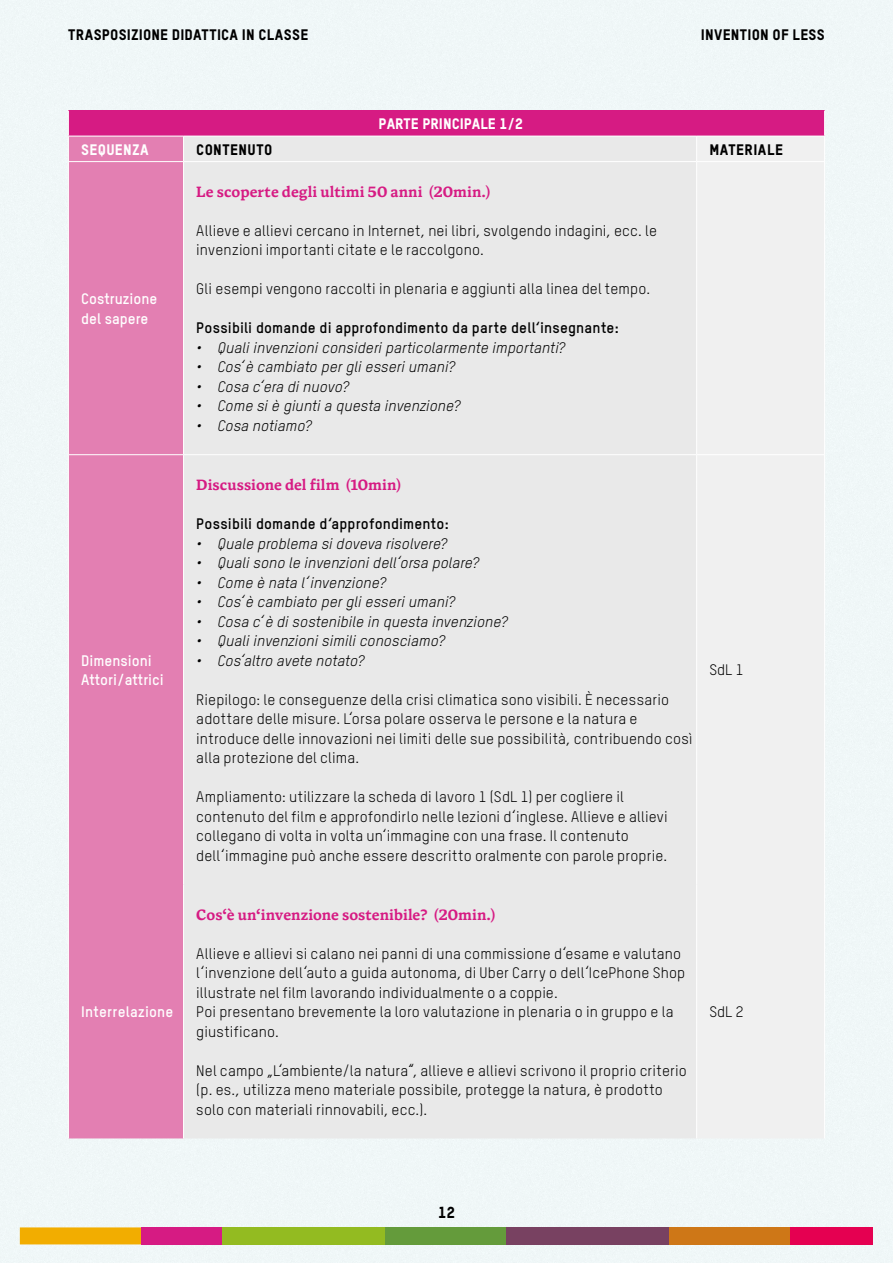
<style>
.page{position:relative;width:893px;height:1263px;background:#eff7f7}
.page>*{position:absolute;margin:0;border:0;box-sizing:border-box;transform-origin:0 0}
.t1{font:15.75px "TSTARPRO Headline";color:#000}
.t2{font:15px/19.5px "TSTARPRO";letter-spacing:.01em;color:#000}
.t3{font:italic 15px "TSTARPRO";letter-spacing:.01em;color:#000}
.t4{font:15px "Antonia Variable";letter-spacing:.005em;color:#d61b83}
.t5{font:700 15px "TSTARPRO";letter-spacing:.01em;color:#000}
.t6{font:15px "TSTARPRO Headline";letter-spacing:.025em;color:#000}
.t7{font:700 15px/19.5px "TSTARPRO";color:#fff}
.t8{font:15px "TSTARPRO Headline";color:#fff}
.t9{font:15px "TSTARPRO Headline";letter-spacing:.025em;color:#fff}
</style>
<div class="page">
<div style="left:20px;top:1227px;width:121px;height:17px;background:#f2ad00"></div>
<div style="left:141px;top:1227px;width:82px;height:17px;background:#d61b83"></div>
<div style="left:223px;top:1227px;width:162px;height:17px;background:#93bb21"></div>
<div style="left:385px;top:1227px;width:122px;height:17px;background:#649b3b"></div>
<div style="left:507px;top:1227px;width:162px;height:17px;background:#784161"></div>
<div style="left:669px;top:1227px;width:122px;height:17px;background:#ce7717"></div>
<div style="left:791px;top:1227px;width:82px;height:17px;background:#e50051"></div>
<div style="left:68px;top:111px;width:757px;height:25px;background:#d61b83"></div>
<div style="left:69px;top:137px;width:114px;height:1001px;background:#e37fb2"></div>
<div style="left:184px;top:137px;width:512px;height:1001px;background:#e9e9e9"></div>
<div style="left:697px;top:137px;width:127px;height:1001px;background:#f0f0f0"></div>
<hr style="left:68px;top:136px;width:116px;height:1px;background:#fff">
<hr style="left:184px;top:136px;width:513px;height:1px;background:#fff">
<svg style="left:183px;top:136px;width:1px;height:25px"></svg>
<hr style="left:697px;top:136px;width:128px;height:1px;background:#fff">
<svg style="left:696px;top:137px;width:1px;height:24px"></svg>
<hr style="left:68px;top:162px;width:1px;height:292px;background:#fff">
<hr style="left:183px;top:162px;width:1px;height:292px;background:#fff">
<hr style="left:696px;top:162px;width:1px;height:292px;background:#fff">
<hr style="left:824px;top:162px;width:1px;height:292px;background:#fff">
<hr style="left:68px;top:454px;width:116px;height:1px;background:#fff">
<hr style="left:68px;top:455px;width:1px;height:429px;background:#fff">
<hr style="left:184px;top:454px;width:513px;height:1px;background:#fff">
<hr style="left:183px;top:455px;width:1px;height:429px;background:#fff">
<hr style="left:697px;top:454px;width:128px;height:1px;background:#fff">
<hr style="left:696px;top:455px;width:1px;height:429px;background:#fff">
<hr style="left:824px;top:455px;width:1px;height:429px;background:#fff">
<hr style="left:68px;top:884px;width:1px;height:254px;background:#fff">
<hr style="left:183px;top:884px;width:1px;height:254px;background:#fff">
<hr style="left:696px;top:884px;width:1px;height:254px;background:#fff">
<hr style="left:824px;top:884px;width:1px;height:254px;background:#fff">
<svg style="left:68px;top:111px;width:1px;height:50px"></svg>
<svg style="left:824px;top:111px;width:1px;height:50px"></svg>
<hr style="left:68px;top:161px;width:116px;height:1px;background:#fff">
<hr style="left:184px;top:161px;width:513px;height:1px;background:#fff">
<hr style="left:697px;top:161px;width:128px;height:1px;background:#fff">
<p class="t6" style="left:68px;top:25px;width:242px">TRASPOSIZIONE DIDATTICA IN CLASSE</p>
<p class="t6" style="left:701px;top:25px;width:125px">INVENTION OF LESS</p>
<p class="t8" style="left:379px;top:114px;width:146px">PARTE PRINCIPALE 1/2</p>
<p class="t9" style="left:81px;top:140px;width:69px">SEQUENZA</p>
<p class="t6" style="left:196px;top:140px;width:78px">CONTENUTO</p>
<p class="t6" style="left:709px;top:140px;width:75px">MATERIALE</p>
<p class="t7" style="left:81px;top:289px;width:78px">Costruzione del sapere</p>
<p class="t7" style="left:81px;top:650px;width:84px">Dimensioni<br>Attori/attrici</p>
<p class="t7" style="left:81px;top:1002px;width:94px">Interrelazione</p>
<p class="t4" style="left:196px;top:183px;width:296px">Le scoperte degli ultimi 50 anni (20min.)</p>
<p class="t2" style="left:196px;top:221px;width:462px">Allieve e allievi cercano in Internet, nei libri, svolgendo indagini, ecc. le invenzioni importanti citate e le raccolgono.</p>
<p class="t2" style="left:196px;top:279px;width:455px">Gli esempi vengono raccolti in plenaria e aggiunti alla linea del tempo.</p>
<p class="t5" style="left:196px;top:319px;width:424px">Possibili domande di approfondimento da parte dell‘insegnante:</p>
<p class="t3" style="left:196px;top:339px;width:370px">• Quali invenzioni consideri particolarmente importanti?</p>
<p class="t3" style="left:196px;top:358px;width:260px">• Cos‘è cambiato per gli esseri umani?</p>
<p class="t3" style="left:196px;top:378px;width:154px">• Cosa c‘era di nuovo?</p>
<p class="t3" style="left:196px;top:397px;width:265px">• Come si è giunti a questa invenzione?</p>
<p class="t3" style="left:196px;top:417px;width:117px">• Cosa notiamo?</p>
<p class="t4" style="left:196px;top:476px;width:206px">Discussione del film (10min)</p>
<p class="t5" style="left:196px;top:514px;width:254px">Possibili domande d‘approfondimento:</p>
<p class="t3" style="left:196px;top:534px;width:252px">• Quale problema si doveva risolvere?</p>
<p class="t3" style="left:196px;top:554px;width:284px">• Quali sono le invenzioni dell‘orsa polare?</p>
<p class="t3" style="left:196px;top:573px;width:191px">• Come è nata l‘invenzione?</p>
<p class="t3" style="left:196px;top:593px;width:260px">• Cos‘è cambiato per gli esseri umani?</p>
<p class="t3" style="left:196px;top:612px;width:313px">• Cosa c‘è di sostenibile in questa invenzione?</p>
<p class="t3" style="left:196px;top:632px;width:250px">• Quali invenzioni simili conosciamo?</p>
<p class="t3" style="left:196px;top:651px;width:169px">• Cos‘altro avete notato?</p>
<p class="t2" style="left:196px;top:689px;width:498px">Riepilogo: le conseguenze della crisi climatica sono visibili. È necessario adottare delle misure. L‘orsa polare osserva le persone e la natura e introduce delle innovazioni nei limiti delle sue possibilità, contribuendo così alla protezione del clima.</p>
<p class="t2" style="left:196px;top:787px;width:473px">Ampliamento: utilizzare la scheda di lavoro 1 (SdL 1) per cogliere il contenuto del film e approfondirlo nelle lezioni d‘inglese. Allieve e allievi collegano di volta in volta un‘immagine con una frase. Il contenuto dell‘immagine può anche essere descritto oralmente con parole proprie.</p>
<p class="t4" style="left:196px;top:906px;width:301px">Cos‘è un‘invenzione sostenibile? (20min.)</p>
<p class="t2" style="left:196px;top:943px;width:490px">Allieve e allievi si calano nei panni di una commissione d‘esame e valutano l‘invenzione dell‘auto a guida autonoma, di Uber Carry o dell‘IcePhone Shop illustrate nel film lavorando individualmente o a coppie.<br>Poi presentano brevemente la loro valutazione in plenaria o in gruppo e la giustificano.</p>
<p class="t2" style="left:196px;top:1060px;width:492px">Nel campo „L‘ambiente/la natura“, allieve e allievi scrivono il proprio criterio (p. es., utilizza meno materiale possibile, protegge la natura, è prodotto solo con materiali rinnovabili, ecc.).</p>
<p class="t2" style="left:709px;top:660px;width:36px">SdL 1</p>
<p class="t2" style="left:709px;top:1002px;width:36px">SdL 2</p>
<p class="t1" style="left:438px;top:1202px;width:18px">12</p>
</div>
